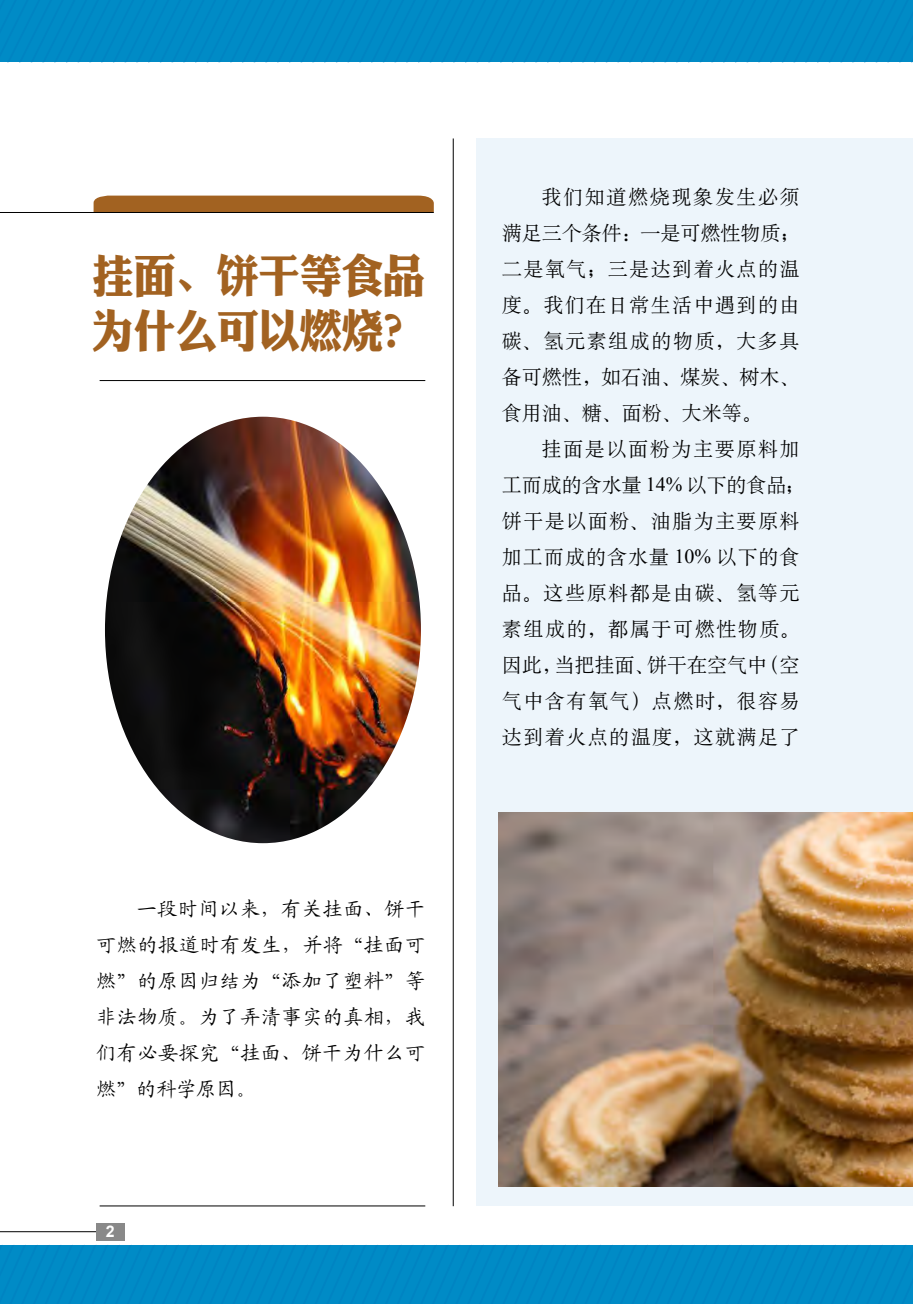
<style>
.page{position:relative;width:913px;height:1304px;background:#fff}
.page>*{position:absolute;margin:0;border:0;box-sizing:border-box;transform-origin:0 0}
.t1{font:46px/55.2px "DFP Li Jin Hei W8";letter-spacing:-.03em;color:#a26221;scale:.93 1}
.t2{font:20px/36px "H Ya 6 gj";letter-spacing:.075em;color:#000;text-align:justify}
.t3{font:20px/36px "Kai Ti GB2312";letter-spacing:.035em;color:#000;text-align:justify}
.t4{font:700 16px "Arial";color:#fff}
.s1{font-family:"Times New Roman"}
</style>
<div class="page">
<hr style="left:0;top:1231px;width:96px;height:1px;background:#000">
<div style="left:96px;top:1223px;width:28px;height:17px;background:#898989"></div>
<div style="left:0;top:0;width:913px;height:63px;background:#008bc6"></div>
<div style="left:0;top:1244px;width:913px;height:60px;background:#008bc6"></div>
<div style="left:476px;top:138px;width:437px;height:1068px;background:#edf5fb"></div>
<div style="left:94px;top:196px;width:340px;height:16px;background:#a26221"></div>
<hr style="left:0;top:212px;width:434px;height:1px;background:#000">
<hr style="left:100px;top:1206px;width:325px;height:1px;background:#000">
<hr style="left:453px;top:138px;width:1px;height:1068px;background:#000">
<img style="left:498px;top:813px;width:415px;height:373px">
<img style="left:105px;top:417px;width:316px;height:426px">
<hr style="left:100px;top:380px;width:325px;height:1px;background:#000">
<h1 class="t1" style="left:92px;top:248px;width:360px">挂面、饼干等食品为什么可以燃烧？</h1>
<p class="t3" style="left:96px;top:891px;width:330px;text-indent:40px">一段时间以来，有关挂面、饼干可燃的报道时有发生，并将“挂面可燃”的原因归结为“添加了塑料”等非法物质。为了弄清事实的真相，我们有必要探究“挂面、饼干为什么可燃”的科学原因。</p>
<p class="t4" style="left:106px;top:1221px;width:10px">2</p>
<p class="t2" style="left:502px;top:179px;width:299px;text-indent:40px">我们知道燃烧现象发生必须满足三个条件：一是可燃性物质；二是氧气；三是达到着火点的温度。我们在日常生活中遇到的由碳、氢元素组成的物质，大多具备可燃性，如石油、煤炭、树木、食用油、糖、面粉、大米等。</p>
<p class="t2" style="left:502px;top:431px;width:304px;text-align:left;text-indent:40px">挂面是以面粉为主要原料加工而成的含水量 <span class="s1">14%</span> 以下的食品；饼干是以面粉、油脂为主要原料加工而成的含水量 <span class="s1">10%</span> 以下的食品。这些原料都是由碳、氢等元素组成的，都属于可燃性物质。因此，当把挂面、饼干在空气中（空气中含有氧气）点燃时，很容易达到着火点的温度，这就满足了</p>
</div>
